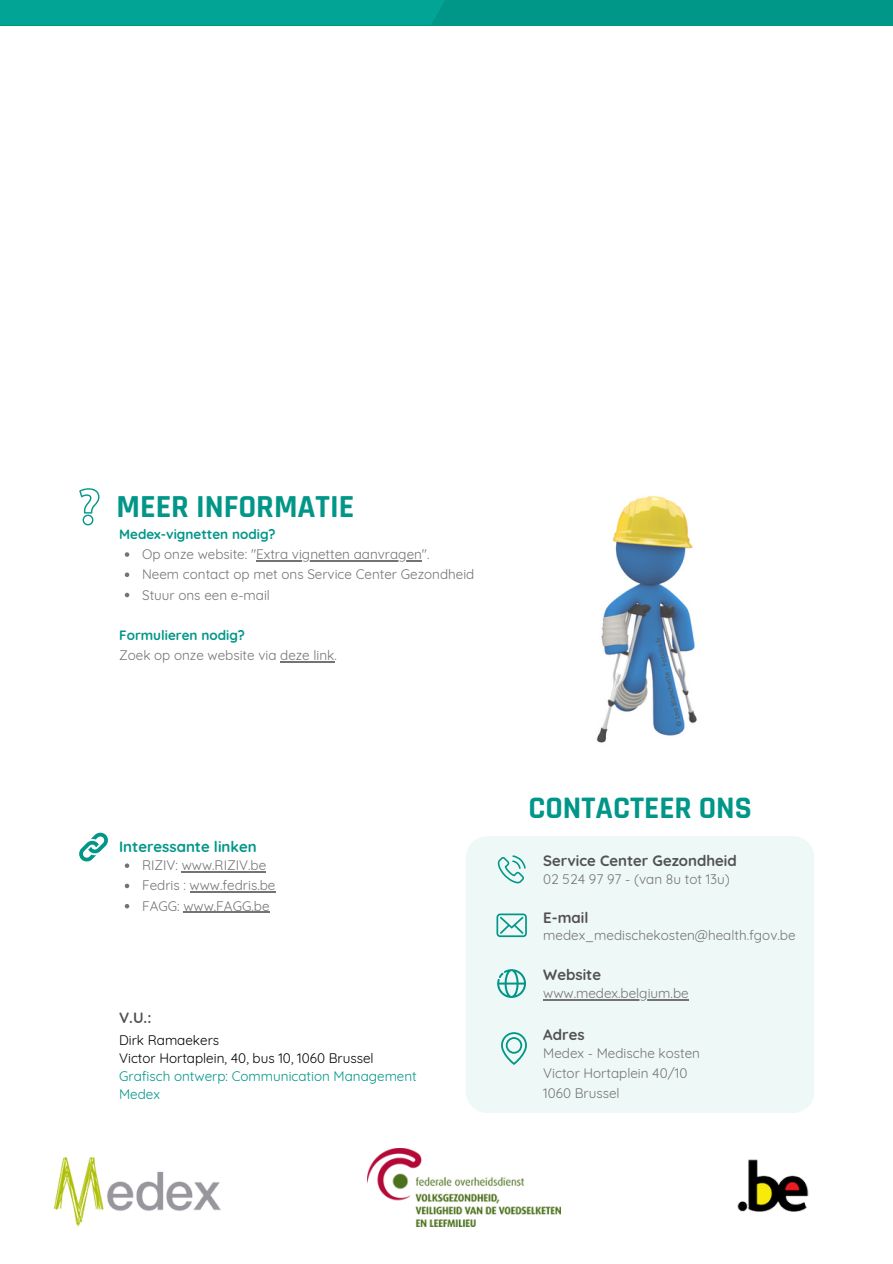
<style>
.page{position:relative;width:893px;height:1264px;background:#fff}
.page>*{position:absolute;margin:0;border:0;box-sizing:border-box;transform-origin:0 0}
.t1{font:700 32.4px "Rajdhani";color:#009688}
.t2{font:700 31.65px "Rajdhani";color:#009688}
.t3{font:700 15px "Quicksand";color:#515251}
.t4{font:700 15px "Quicksand";color:#009688}
.t5{font:13.5px "Quicksand";color:#737373}
.t6{font:13.5px "Quicksand";color:#000}
.t7{font:13.5px/18px "Quicksand";color:#009688}
.t8{font:700 13.5px "Quicksand";color:#009688}
</style>
<div class="page">
<img style="left:596px;top:496px;width:101px;height:247px">
<img style="left:737px;top:1159px;width:72px;height:53px">
<img style="left:54px;top:1157px;width:167px;height:69px">
<div style="left:465px;top:836px;width:349px;height:276px;background:#eef8f7;border-radius:22px"></div>
<svg style="left:497px;top:855px;width:28px;height:28px"></svg>
<svg style="left:496px;top:913px;width:31px;height:24px"></svg>
<svg style="left:501px;top:1032px;width:26px;height:32px"></svg>
<svg style="left:79px;top:488px;width:20px;height:37px"></svg>
<svg style="left:79px;top:832px;width:29px;height:30px"></svg>
<div style="left:0;top:0;width:892px;height:26px;background:#009688"></div>
<div style="left:0;top:0;width:534px;height:25px;background:linear-gradient(to right,#01a898,#009b8d)"></div>
<img style="left:368px;top:1148px;width:192px;height:77px">
<svg style="left:125px;top:552px;width:4px;height:5px"></svg>
<hr style="left:256px;top:560px;width:166px;height:1px;background:#737373">
<svg style="left:125px;top:572px;width:4px;height:5px"></svg>
<svg style="left:125px;top:592px;width:4px;height:5px"></svg>
<hr style="left:280px;top:661px;width:54px;height:1px;background:#737373">
<hr style="left:543px;top:999px;width:145px;height:1px;background:#737373">
<svg style="left:125px;top:863px;width:4px;height:5px"></svg>
<hr style="left:182px;top:871px;width:84px;height:1px;background:#737373">
<svg style="left:125px;top:883px;width:4px;height:5px"></svg>
<hr style="left:190px;top:891px;width:85px;height:1px;background:#737373">
<svg style="left:125px;top:904px;width:4px;height:4px"></svg>
<hr style="left:183px;top:911px;width:86px;height:1px;background:#737373">
<p class="t1" style="left:117px;top:486px;width:239px">MEER INFORMATIE</p>
<p class="t8" style="left:119px;top:525px;width:158px">Medex-vignetten nodig?</p>
<p class="t5" style="left:142px;top:545px;width:289px">Op onze website: "Extra vignetten aanvragen".</p>
<p class="t5" style="left:142px;top:565px;width:334px">Neem contact op met ons Service Center Gezondheid</p>
<p class="t5" style="left:142px;top:586px;width:129px">Stuur ons een e-mail</p>
<p class="t8" style="left:119px;top:626px;width:127px">Formulieren nodig?</p>
<p class="t5" style="left:119px;top:646px;width:219px">Zoek op onze website via deze link.</p>
<p class="t4" style="left:119px;top:836px;width:139px">Interessante linken</p>
<p class="t5" style="left:142px;top:856px;width:126px">RIZIV: www.RIZIV.be</p>
<p class="t5" style="left:142px;top:877px;width:135px">Fedris : www.fedris.be</p>
<p class="t5" style="left:142px;top:897px;width:129px">FAGG: www.FAGG.be</p>
<p class="t3" style="left:119px;top:1008px;width:34px">V.U.:</p>
<p class="t6" style="left:119px;top:1031px;width:101px">Dirk Ramaekers</p>
<p class="t6" style="left:119px;top:1049px;width:256px">Victor Hortaplein, 40, bus 10, 1060 Brussel</p>
<p class="t7" style="left:119px;top:1066px;width:299px">Grafisch ontwerp: Communication Management<br>Medex</p>
<p class="t2" style="left:528px;top:788px;width:225px">CONTACTEER ONS</p>
<p class="t3" style="left:543px;top:851px;width:195px">Service Center Gezondheid</p>
<p class="t5" style="left:543px;top:870px;width:188px">02 524 97 97 - (van 8u tot 13u)</p>
<p class="t3" style="left:543px;top:907px;width:47px">E-mail</p>
<p class="t5" style="left:543px;top:927px;width:254px">medex_medischekosten@health.fgov.be</p>
<p class="t3" style="left:543px;top:965px;width:59px">Website</p>
<p class="t5" style="left:543px;top:984px;width:147px">www.medex.belgium.be</p>
<p class="t3" style="left:543px;top:1024px;width:43px">Adres</p>
<p class="t5" style="left:543px;top:1044px;width:158px">Medex - Medische kosten</p>
<p class="t5" style="left:543px;top:1064px;width:146px">Victor Hortaplein 40/10</p>
<p class="t5" style="left:543px;top:1084px;width:78px">1060 Brussel</p>
</div>
